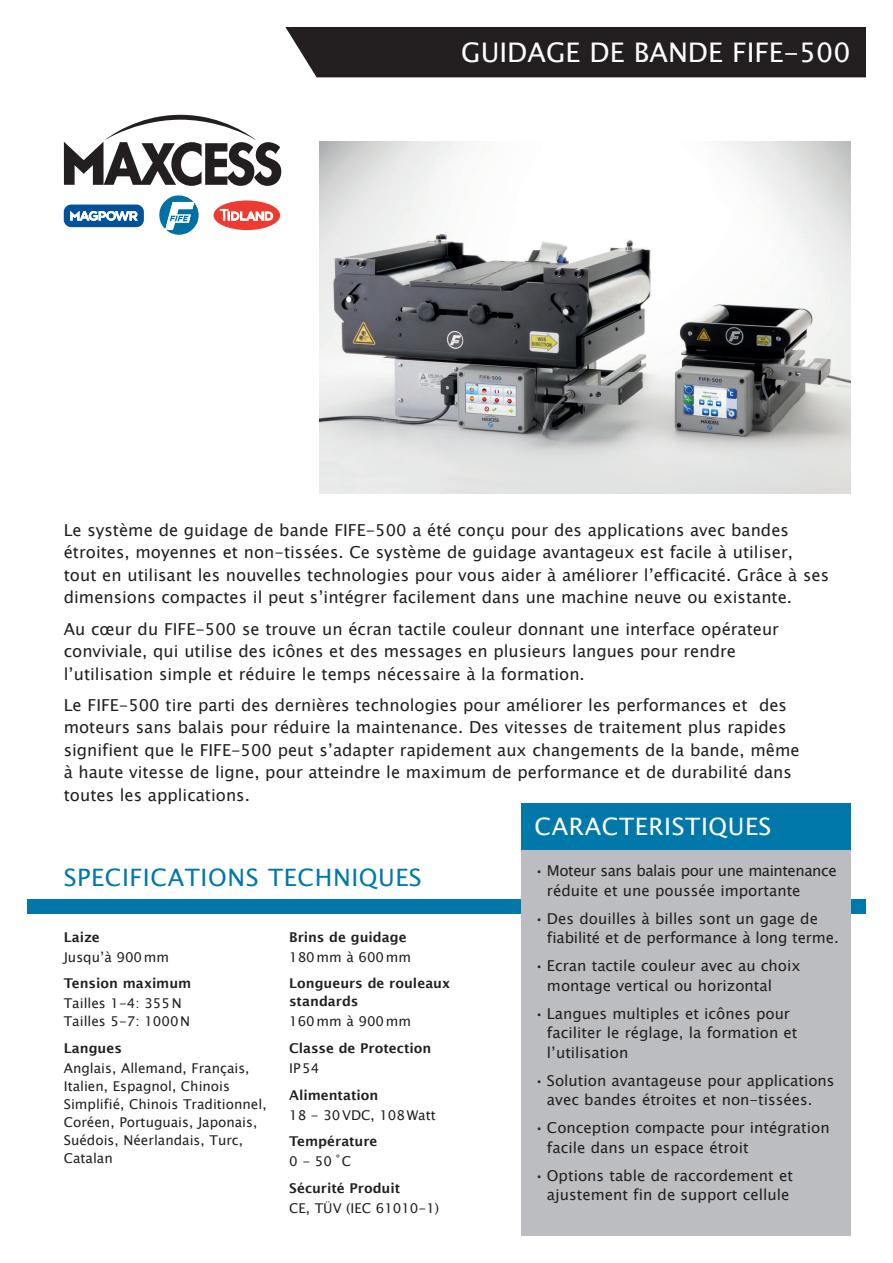
<style>
.page{position:relative;width:893px;height:1263px;background:#fff}
.page>*{position:absolute;margin:0;border:0;box-sizing:border-box;transform-origin:0 0}
.Product_Sheet_Title{font:27px "Lucida Sans Unicode";color:#fff}
.Sub-Head_307{font:24px "Lucida Sans Unicode";letter-spacing:.025em;color:#0078aa}
.t1{font:24px "Lucida Sans Unicode";letter-spacing:.025em;color:#fff}
.Body{font:16.5px/22.5px "Lucida Sans Unicode";color:#231f20}
.t2{font:15px/19.5px "Lucida Sans Unicode";color:#231f20}
.t3{font:15px/19.5px "Lucida Sans Unicode";letter-spacing:-.03em;color:#231f20}
.Specs{font:13.5px/18px "Lucida Sans Unicode";color:#231f20}
.Specs_bold{font:600 13.5px/18px "Lucida Sans";color:#231f20}
</style>
<div class="page">
<div style="left:27px;top:899px;width:839px;height:15px;background:#0078aa"></div>
<div style="left:285px;top:27px;width:581px;height:50px;background:#231f20"></div>
<svg style="left:159px;top:195px;width:40px;height:40px"></svg>
<svg style="left:213px;top:200px;width:67px;height:30px"></svg>
<svg style="left:64px;top:115px;width:217px;height:71px"></svg>
<svg style="left:64px;top:205px;width:80px;height:22px"></svg>
<div style="left:521px;top:850px;width:329px;height:386px;background:#bcbdc0"></div>
<div style="left:521px;top:804px;width:329px;height:46px;background:#0078aa"></div>
<img style="left:320px;top:141px;width:530px;height:352px">
<p class="Product_Sheet_Title" style="left:461px;top:31px;width:391px">GUIDAGE DE BANDE FIFE-500</p>
<p class="Body" style="left:64px;top:519px;width:767px">Le système de guidage de bande FIFE-500 a été conçu pour des applications avec bandes étroites, moyennes et non-tissées. Ce système de guidage avantageux est facile à utiliser, tout en utilisant les nouvelles technologies pour vous aider à améliorer l’efficacité. Grâce à ses dimensions compactes il peut s’intégrer facilement dans une machine neuve ou existante.</p>
<p class="Body" style="left:64px;top:617px;width:717px">Au cœur du FIFE-500 se trouve un écran tactile couleur donnant une interface opérateur conviviale, qui utilise des icônes et des messages en plusieurs langues pour rendre l’utilisation simple et réduire le temps nécessaire à la formation.</p>
<p class="Body" style="left:64px;top:693px;width:737px">Le FIFE-500 tire parti des dernières technologies pour améliorer les performances et des moteurs sans balais pour réduire la maintenance. Des vitesses de traitement plus rapides signifient que le FIFE-500 peut s’adapter rapidement aux changements de la bande, même à haute vitesse de ligne, pour atteindre le maximum de performance et de durabilité dans toutes les applications.</p>
<p class="Sub-Head_307" style="left:64px;top:859px;width:360px">SPECIFICATIONS TECHNIQUES</p>
<p class="Specs_bold" style="left:64px;top:928px;width:38px">Laize</p>
<p class="Specs" style="left:64px;top:948px;width:107px">Jusqu’à 900mm</p>
<p class="Specs_bold" style="left:64px;top:974px;width:129px">Tension maximum</p>
<p class="Specs" style="left:64px;top:995px;width:128px">Tailles 1-4: 355N<br>Tailles 5-7: 1000N</p>
<p class="Specs_bold" style="left:64px;top:1039px;width:60px">Langues</p>
<p class="Specs" style="left:64px;top:1059px;width:204px">Anglais, Allemand, Français,<br>Italien, Espagnol, Chinois<br>Simplifié, Chinois Traditionnel,<br>Coréen, Portuguais, Japonais,<br>Suédois, Néerlandais, Turc,<br>Catalan</p>
<p class="Specs_bold" style="left:289px;top:928px;width:119px">Brins de guidage</p>
<p class="Specs" style="left:289px;top:948px;width:123px">180mm à 600mm</p>
<p class="Specs_bold" style="left:289px;top:974px;width:162px">Longueurs de rouleaux standards</p>
<p class="Specs" style="left:289px;top:1013px;width:123px">160mm à 900mm</p>
<p class="Specs_bold" style="left:289px;top:1039px;width:144px">Classe de Protection</p>
<p class="Specs" style="left:289px;top:1059px;width:32px">IP54</p>
<p class="Specs_bold" style="left:289px;top:1086px;width:91px">Alimentation</p>
<p class="Specs" style="left:289px;top:1106px;width:148px">18 - 30VDC, 108Watt</p>
<p class="Specs_bold" style="left:289px;top:1132px;width:90px">Température</p>
<p class="Specs" style="left:289px;top:1152px;width:64px">0 - 50˚C</p>
<p class="Specs_bold" style="left:289px;top:1179px;width:113px">Sécurité Produit</p>
<p class="Specs" style="left:289px;top:1199px;width:152px">CE, TÜV (IEC 61010-1)</p>
<h2 class="t1" style="left:535px;top:808px;width:239px">CARACTERISTIQUES</h2>
<p class="t3" style="left:547px;top:861px;width:291px;text-indent:-12px">• Moteur sans balais pour une maintenance réduite et une poussée importante</p>
<p class="t2" style="left:547px;top:909px;width:293px;text-indent:-12px">• Des douilles à billes sont un gage de fiabilité et de performance à long terme.</p>
<p class="t2" style="left:547px;top:956px;width:255px;text-indent:-12px">• Ecran tactile couleur avec au choix montage vertical ou horizontal</p>
<p class="t2" style="left:547px;top:1004px;width:252px;text-indent:-12px">• Langues multiples et icônes pour faciliter le réglage, la formation et l’utilisation</p>
<p class="t2" style="left:547px;top:1071px;width:289px;text-indent:-12px">• Solution avantageuse pour applications avec bandes étroites et non-tissées.</p>
<p class="t2" style="left:547px;top:1118px;width:284px;text-indent:-12px">• Conception compacte pour intégration facile dans un espace étroit</p>
<p class="t2" style="left:535px;top:1166px;width:260px;text-align:center">• Options table de raccordement et ajustement fin de support cellule</p>
</div>
